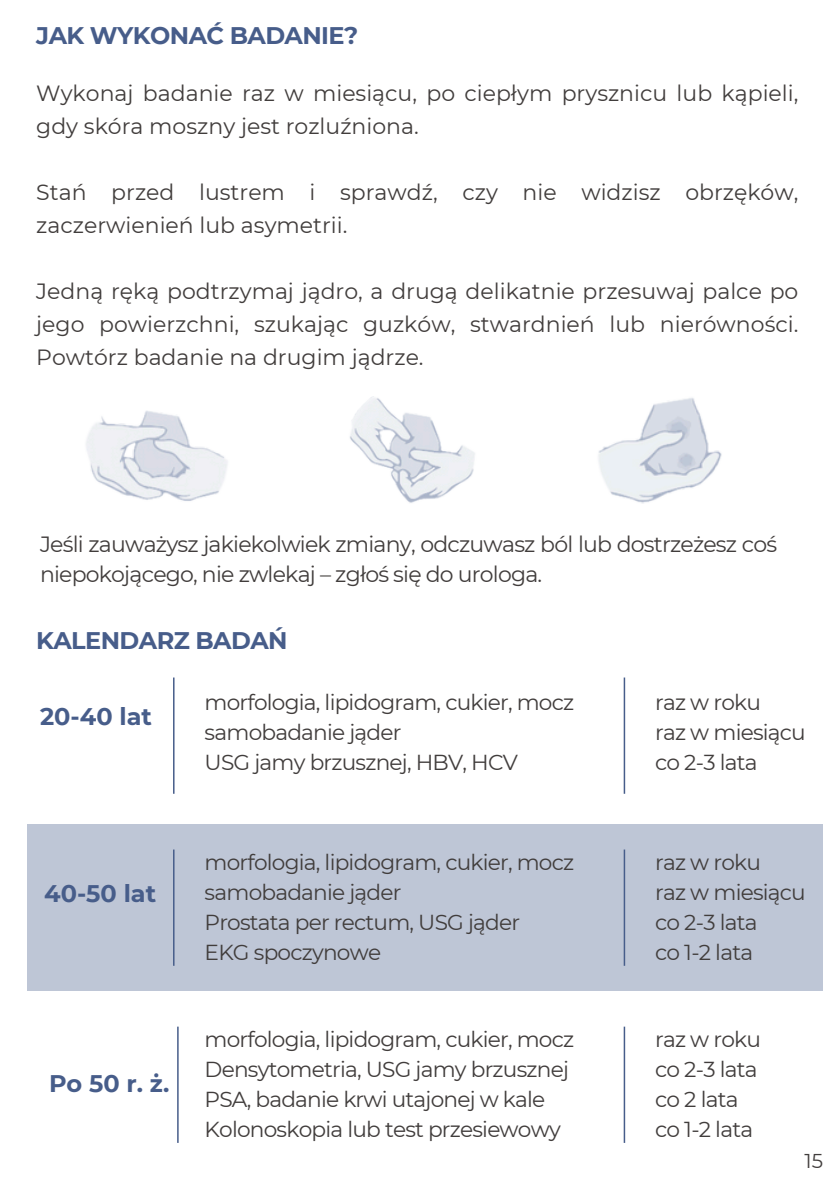
<style>
.page{position:relative;width:839px;height:1191px;background:#fff}
.page>*{position:absolute;margin:0;border:0;box-sizing:border-box;transform-origin:0 0}
.t1{font:700 24px "Montserrat";letter-spacing:-.025em;color:#475d8a}
.t2{font:22px/33px "Montserrat";color:#413d3c}
.t3{font:22px/30px "Montserrat";letter-spacing:-.035em;color:#413d3c}
.t4{font:21.6px "Montserrat";letter-spacing:-.035em;color:#413d3c}
.t5{font:20px "Montserrat";color:#413d3c}
</style>
<div class="page">
<hr style="left:173px;top:678px;width:1px;height:116px;background:#475d8a">
<div style="left:28px;top:825px;width:795px;height:166px;background:#bec6d6"></div>
<hr style="left:173px;top:850px;width:1px;height:116px;background:#475d8a">
<hr style="left:177px;top:1027px;width:2px;height:116px;background:#475d8a">
<hr style="left:623px;top:678px;width:2px;height:116px;background:#475d8a">
<hr style="left:623px;top:850px;width:2px;height:116px;background:#475d8a">
<hr style="left:623px;top:1027px;width:2px;height:116px;background:#475d8a">
<img style="left:86px;top:411px;width:142px;height:90px">
<img style="left:350px;top:396px;width:125px;height:107px">
<img style="left:598px;top:398px;width:124px;height:106px">
<p class="t1" style="left:36px;top:21px;width:323px">JAK WYKONAĆ BADANIE?</p>
<p class="t2" style="left:36px;top:76px;width:763px">Wykonaj badanie raz w miesiącu, po ciepłym prysznicu lub kąpieli, gdy skóra moszny jest rozluźniona.</p>
<p class="t2" style="left:36px;top:175px;width:763px">Stań przed lustrem i sprawdź, czy nie widzisz obrzęków, zaczerwienień lub asymetrii.</p>
<p class="t2" style="left:36px;top:274px;width:763px;text-align:justify">Jedną ręką podtrzymaj jądro, a drugą delikatnie przesuwaj palce po jego powierzchni, szukając guzków, stwardnień lub nierówności.<br>Powtórz badanie na drugim jądrze.</p>
<p class="t3" style="left:40px;top:529px;width:738px">Jeśli zauważysz jakiekolwiek zmiany, odczuwasz ból lub dostrzeżesz coś niepokojącego, nie zwlekaj – zgłoś się do urologa.</p>
<p class="t1" style="left:36px;top:626px;width:253px">KALENDARZ BADAŃ</p>
<p class="t1" style="left:40px;top:702px;width:113px">20-40 lat</p>
<h1 class="t1" style="left:44px;top:879px;width:113px">40-50 lat</h1>
<p class="t1" style="left:49px;top:1068px;width:122px">Po 50 r. ż.</p>
<p class="t4" style="left:205px;top:689px;width:371px">morfologia, lipidogram, cukier, mocz</p>
<p class="t4" style="left:205px;top:719px;width:198px">samobadanie jąder</p>
<p class="t4" style="left:205px;top:749px;width:315px">USG jamy brzusznej, HBV, HCV</p>
<p class="t4" style="left:205px;top:849px;width:371px">morfologia, lipidogram, cukier, mocz</p>
<p class="t4" style="left:205px;top:879px;width:198px">samobadanie jąder</p>
<p class="t4" style="left:205px;top:909px;width:317px">Prostata per rectum, USG jąder</p>
<h2 class="t4" style="left:205px;top:939px;width:178px">EKG spoczynowe</h2>
<p class="t4" style="left:205px;top:1026px;width:371px">morfologia, lipidogram, cukier, mocz</p>
<p class="t4" style="left:205px;top:1056px;width:366px">Densytometria, USG jamy brzusznej</p>
<p class="t4" style="left:205px;top:1086px;width:342px">PSA, badanie krwi utajonej w kale</p>
<p class="t4" style="left:205px;top:1116px;width:357px">Kolonoskopia lub test przesiewowy</p>
<p class="t4" style="left:655px;top:689px;width:107px">raz w roku</p>
<h1 class="t4" style="left:655px;top:719px;width:152px">raz w miesiącu</h1>
<p class="t4" style="left:655px;top:749px;width:104px">co 2-3 lata</p>
<p class="t4" style="left:655px;top:849px;width:107px">raz w roku</p>
<p class="t4" style="left:655px;top:879px;width:152px">raz w miesiącu</p>
<p class="t4" style="left:655px;top:909px;width:104px">co 2-3 lata</p>
<p class="t4" style="left:655px;top:939px;width:99px">co 1-2 lata</p>
<p class="t4" style="left:655px;top:1026px;width:107px">raz w roku</p>
<p class="t4" style="left:655px;top:1056px;width:104px">co 2-3 lata</p>
<h2 class="t4" style="left:655px;top:1086px;width:85px">co 2 lata</h2>
<p class="t4" style="left:655px;top:1116px;width:99px">co 1-2 lata</p>
<p class="t5" style="left:804px;top:1149px;width:20px">15</p>
</div>
